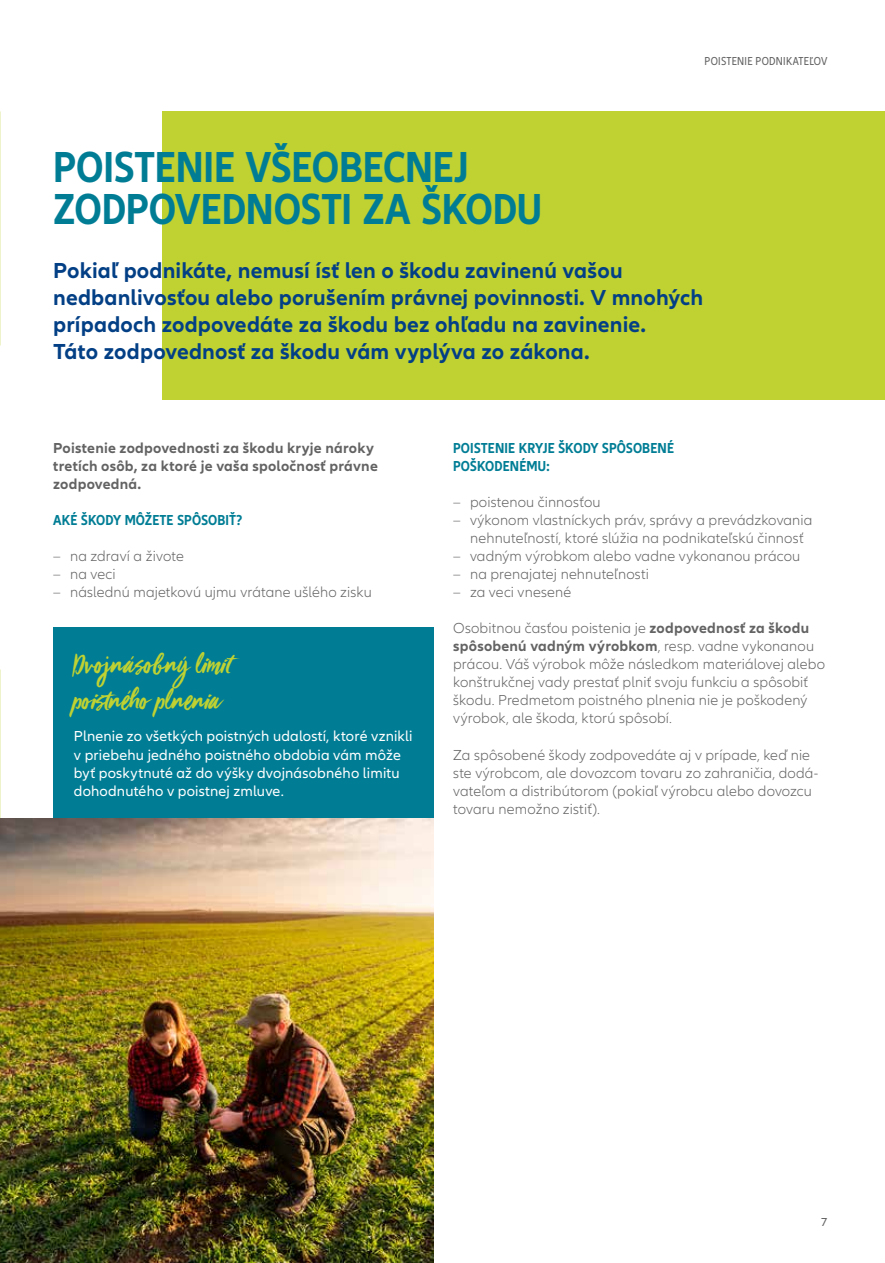
<style>
.page{position:relative;width:885px;height:1263px;background:#fff}
.page>*{position:absolute;margin:0;border:0;box-sizing:border-box;transform-origin:0 0}
.t1{font:700 condensed 45px/42px "Allianz Neo";letter-spacing:-.005em;color:#007d95}
.t2{font:30px/36px "Viva Beautiful";color:#c0d232}
.t3{font:700 22.5px/27px "Allianz Neo";letter-spacing:.005em;color:#033f85}
.t4{font:300 15px/18px "Allianz Neo";letter-spacing:.01em;color:#646363}
.t5{font:15px/18px "Allianz Neo";letter-spacing:.01em;color:#fff}
.t6{font:700 15px/18px "Allianz Neo";letter-spacing:.015em;color:#646363}
.t7{font:700 condensed 15px/18px "Allianz Neo";letter-spacing:.005em;color:#007d95}
.t8{font:condensed 12px "Allianz Neo";letter-spacing:.025em;color:#646363}
.t9{font:12px "Allianz Neo";color:#646363}
.s1{font-weight:700}
</style>
<div class="page">
<div style="left:162px;top:111px;width:722px;height:288px;background:#c0d232"></div>
<div style="left:53px;top:627px;width:381px;height:192px;background:#007d95"></div>
<img style="left:0;top:819px;width:434px;height:444px">
<p class="t8" style="left:704px;top:55px;width:124px">POISTENIE PODNIKATEĽOV</p>
<h1 class="t1" style="left:53px;top:147px;width:490px">POISTENIE VŠEOBECNEJ<br>ZODPOVEDNOSTI ZA ŠKODU</h1>
<h3 class="t3" style="left:53px;top:257px;width:651px">Pokiaľ podnikáte, nemusí ísť len o škodu zavinenú vašou nedbanlivosťou alebo porušením právnej povinnosti. V mnohých prípadoch zodpovedáte za škodu bez ohľadu na zavinenie.<br>Táto zodpovednosť za škodu vám vyplýva zo zákona.</h3>
<p class="t6" style="left:53px;top:440px;width:326px">Poistenie zodpovednosti za škodu kryje nároky tretích osôb, za ktoré je vaša spoločnosť právne zodpovedná.</p>
<p class="t7" style="left:53px;top:512px;width:191px">AKÉ ŠKODY MÔŽETE SPÔSOBIŤ?</p>
<p class="t4" style="left:53px;top:548px;width:132px">– na zdraví a živote</p>
<p class="t4" style="left:53px;top:566px;width:64px">– na veci</p>
<p class="t4" style="left:53px;top:584px;width:320px">– následnú majetkovú ujmu vrátane ušlého zisku</p>
<h2 class="t2" style="left:74px;top:644px;width:169px">Dvojnásobný limit poistného plnenia</h2>
<p class="t5" style="left:74px;top:728px;width:340px">Plnenie zo všetkých poistných udalostí, ktoré vznikli v priebehu jedného poistného obdobia vám môže byť poskytnuté až do výšky dvojnásobného limitu dohodnutého v poistnej zmluve.</p>
<p class="t7" style="left:453px;top:440px;width:222px">POISTENIE KRYJE ŠKODY SPÔSOBENÉ<br>POŠKODENÉMU:</p>
<p class="t4" style="left:453px;top:494px;width:149px">– poistenou činnosťou</p>
<p class="t4" style="left:453px;top:512px;width:361px;text-align:center">– výkonom vlastníckych práv, správy a prevádzkovania nehnuteľností, ktoré slúžia na podnikateľskú činnosť</p>
<p class="t4" style="left:453px;top:548px;width:348px">– vadným výrobkom alebo vadne vykonanou prácou</p>
<p class="t4" style="left:453px;top:566px;width:197px">– na prenajatej nehnuteľnosti</p>
<p class="t4" style="left:453px;top:584px;width:120px">– za veci vnesené</p>
<p class="t4" style="left:453px;top:620px;width:373px">Osobitnou časťou poistenia je <span class="s1">zodpovednosť za škodu spôsobenú vadným výrobkom</span>, resp. vadne vykonanou prácou. Váš výrobok môže následkom materiálovej alebo konštrukčnej vady prestať plniť svoju funkciu a spôsobiť škodu. Predmetom poistného plnenia nie je poškodený výrobok, ale škoda, ktorú spôsobí.</p>
<p class="t4" style="left:453px;top:746px;width:366px">Za spôsobené škody zodpovedáte aj v prípade, keď nie ste výrobcom, ale dovozcom tovaru zo zahraničia, dodá&shy;vateľom a distribútorom (pokiaľ výrobcu alebo dovozcu tovaru nemožno zistiť).</p>
<p class="t9" style="left:821px;top:1215px;width:8px">7</p>
</div>
